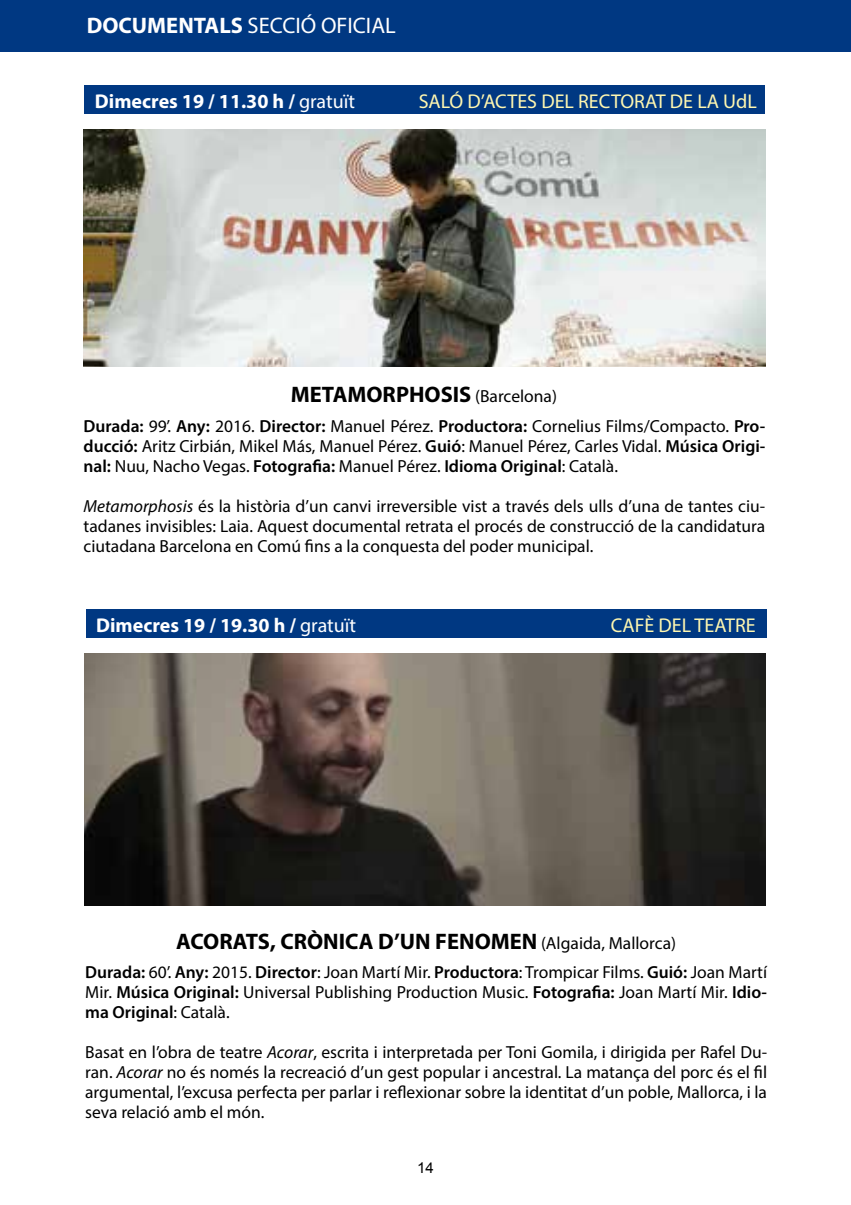
<style>
.page{position:relative;width:851px;height:1205px;background:#fff}
.page>*{position:absolute;margin:0;border:0;box-sizing:border-box;transform-origin:0 0}
.t1{font:700 22.5px "Myriad Pro";color:#000}
.t2{font:22.5px "Myriad Pro";color:#fff}
.t3{font:700 20px "Myriad Pro";color:#fff}
.t4{font:20px "Myriad Pro";color:#fff7b0}
.t5{font:17.5px/20px "Myriad Pro";color:#000;text-align:justify}
.t6{font:15px "Arial";color:#000}
.s1{font-weight:700}
.s2{font-weight:400}
.s3{font-weight:400;font-size:17.5px}
.s4{font-weight:600}
.s5{font-style:italic}
</style>
<div class="page">
<div style="left:0;top:0;width:850px;height:52px;background:#003882"></div>
<div style="left:85px;top:85px;width:680px;height:29px;background:#003882"></div>
<div style="left:86px;top:609px;width:680px;height:29px;background:#003882"></div>
<img style="left:83px;top:130px;width:682px;height:236px">
<img style="left:85px;top:653px;width:680px;height:252px">
<p class="t2" style="left:87px;top:12px;width:310px"><span class="s1">DOCUMENTALS</span> SECCIÓ OFICIAL</p>
<p class="t3" style="left:95px;top:88px;width:261px">Dimecres 19 / 11.30 h / <span class="s2">gratuït</span></p>
<p class="t4" style="left:418px;top:89px;width:340px">SALÓ D’ACTES DEL RECTORAT DE LA UdL</p>
<p class="t1" style="left:291px;top:380px;width:268px">METAMORPHOSIS <span class="s3">(Barcelona)</span></p>
<p class="t5" style="left:83px;top:416px;width:683px"><span class="s4">Durada:</span> 99’. <span class="s4">Any:</span> 2016. <span class="s4">Director:</span> Manuel Pérez. <span class="s4">Productora:</span> Cornelius Films/Compacto. <span class="s4">Pro&shy;ducció:</span> Aritz Cirbián, Mikel Más, Manuel Pérez. <span class="s4">Guió</span>: Manuel Pérez, Carles Vidal. <span class="s4">Música Origi&shy;nal:</span> Nuu, Nacho Vegas. <span class="s4">Fotografia:</span> Manuel Pérez. <span class="s4">Idioma Original</span>: Català.</p>
<p class="t5" style="left:84px;top:496px;width:683px"><span class="s5">Metamorphosis</span> és la història d’un canvi irreversible vist a través dels ulls d’una de tantes ciu&shy;tadanes invisibles: Laia. Aquest documental retrata el procés de construcció de la candidatura ciutadana Barcelona en Comú fins a la conquesta del poder municipal.</p>
<p class="t3" style="left:96px;top:612px;width:261px">Dimecres 19 / 19.30 h / <span class="s2">gratuït</span></p>
<p class="t4" style="left:610px;top:613px;width:146px">CAFÈ DEL TEATRE</p>
<p class="t1" style="left:176px;top:927px;width:501px">ACORATS, CRÒNICA D’UN FENOMEN <span class="s3">(Algaida, Mallorca)</span></p>
<p class="t5" style="left:85px;top:962px;width:683px"><span class="s4">Durada:</span> 60’. <span class="s4">Any:</span> 2015. <span class="s4">Director</span>: Joan Martí Mir. <span class="s4">Productora</span>: Trompicar Films. <span class="s4">Guió:</span> Joan Martí Mir. <span class="s4">Música Original:</span> Universal Publishing Production Music. <span class="s4">Fotografia:</span> Joan Martí Mir. <span class="s4">Idio&shy;ma Original</span>: Català.</p>
<p class="t5" style="left:85px;top:1042px;width:683px">Basat en l’obra de teatre <span class="s5">Acorar</span>, escrita i interpretada per Toni Gomila, i dirigida per Rafel Du&shy;ran. <span class="s5">Acorar</span> no és només la recreació d’un gest popular i ancestral. La matança del porc és el fil argumental, l’excusa perfecta per parlar i reflexionar sobre la identitat d’un poble, Mallorca, i la seva relació amb el món.</p>
<p class="t6" style="left:417px;top:1157px;width:18px">14</p>
</div>
